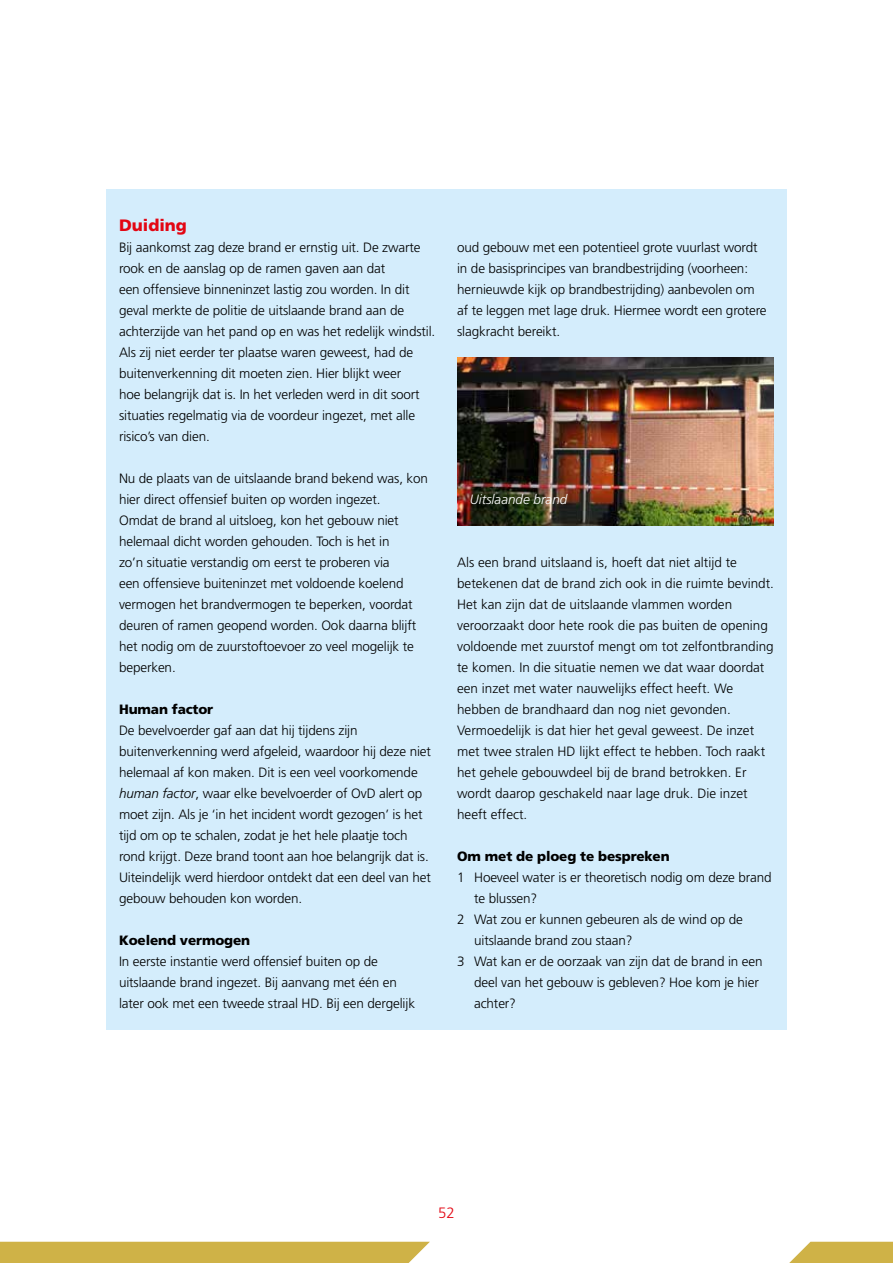
<style>
.page{position:relative;width:893px;height:1263px;background:#fff}
.page>*{position:absolute;margin:0;border:0;box-sizing:border-box;transform-origin:0 0}
.t1{font:900 16.5px "Frutiger LT Std";color:#e30613}
.t2{font:300 15px "Frutiger LT Std";color:#e30613}
.t3{font:300 13.5px/21px "Frutiger LT Std";letter-spacing:-.01em;color:#000}
.t4{font:900 13.5px "Frutiger LT Std";letter-spacing:-.01em;color:#000}
.t5{font:italic 300 13.5px "Frutiger LT Std";color:#fff}
.s1{font-style:italic}
</style>
<div class="page">
<div style="left:0;top:1242px;width:430px;height:21px;background:#cfb247"></div>
<svg style="left:789px;top:1242px;width:104px;height:21px;background:#d3b959"></svg>
<div style="left:106px;top:189px;width:681px;height:840px;background:#d4edfc"></div>
<img style="left:457px;top:357px;width:317px;height:168px">
<p class="t1" style="left:119px;top:215px;width:69px">Duiding</p>
<p class="t3" style="left:119px;top:237px;width:318px">Bij aankomst zag deze brand er ernstig uit. De zwarte rook en de aanslag op de ramen gaven aan dat<br>een offensieve binneninzet lastig zou worden. In dit geval merkte de politie de uitslaande brand aan de achterzijde van het pand op en was het redelijk windstil.<br>Als zij niet eerder ter plaatse waren geweest, had de buitenverkenning dit moeten zien. Hier blijkt weer<br>hoe belangrijk dat is. In het verleden werd in dit soort situaties regelmatig via de voordeur ingezet, met alle risico’s van dien.</p>
<p class="t3" style="left:119px;top:468px;width:310px">Nu de plaats van de uitslaande brand bekend was, kon hier direct offensief buiten op worden ingezet.<br>Omdat de brand al uitsloeg, kon het gebouw niet helemaal dicht worden gehouden. Toch is het in<br>zo’n situatie verstandig om eerst te proberen via<br>een offensieve buiteninzet met voldoende koelend vermogen het brandvermogen te beperken, voordat deuren of ramen geopend worden. Ook daarna blijft het nodig om de zuurstoftoevoer zo veel mogelijk te beperken.</p>
<p class="t4" style="left:119px;top:701px;width:96px">Human factor</p>
<p class="t3" style="left:119px;top:720px;width:313px">De bevelvoerder gaf aan dat hij tijdens zijn buitenverkenning werd afgeleid, waardoor hij deze niet helemaal af kon maken. Dit is een veel voorkomende <span class="s1">human factor</span>, waar elke bevelvoerder of OvD alert op moet zijn. Als je ‘in het incident wordt gezogen’ is het tijd om op te schalen, zodat je het hele plaatje toch rond krijgt. Deze brand toont aan hoe belangrijk dat is.<br>Uiteindelijk werd hierdoor ontdekt dat een deel van het gebouw behouden kon worden.</p>
<p class="t4" style="left:119px;top:932px;width:133px">Koelend vermogen</p>
<p class="t3" style="left:119px;top:951px;width:298px">In eerste instantie werd offensief buiten op de uitslaande brand ingezet. Bij aanvang met één en later ook met een tweede straal HD. Bij een dergelijk</p>
<p class="t3" style="left:457px;top:237px;width:311px">oud gebouw met een potentieel grote vuurlast wordt in de basisprincipes van brandbestrijding (voorheen: hernieuwde kijk op brandbestrijding) aanbevolen om af te leggen met lage druk. Hiermee wordt een grotere slagkracht bereikt.</p>
<p class="t5" style="left:470px;top:492px;width:99px">Uitslaande brand</p>
<p class="t3" style="left:457px;top:552px;width:318px">Als een brand uitslaand is, hoeft dat niet altijd te betekenen dat de brand zich ook in die ruimte bevindt.<br>Het kan zijn dat de uitslaande vlammen worden veroorzaakt door hete rook die pas buiten de opening voldoende met zuurstof mengt om tot zelfontbranding te komen. In die situatie nemen we dat waar doordat een inzet met water nauwelijks effect heeft. We hebben de brandhaard dan nog niet gevonden.<br>Vermoedelijk is dat hier het geval geweest. De inzet met twee stralen HD lijkt effect te hebben. Toch raakt het gehele gebouwdeel bij de brand betrokken. Er wordt daarop geschakeld naar lage druk. Die inzet heeft effect.</p>
<p class="t4" style="left:457px;top:848px;width:214px">Om met de ploeg te bespreken</p>
<p class="t3" style="left:457px;top:867px;width:316px">1 Hoeveel water is er theoretisch nodig om deze brand</p>
<p class="t3" style="left:474px;top:888px;width:65px">te blussen?</p>
<p class="t3" style="left:457px;top:909px;width:287px">2 Wat zou er kunnen gebeuren als de wind op de</p>
<p class="t3" style="left:474px;top:930px;width:160px">uitslaande brand zou staan?</p>
<p class="t3" style="left:457px;top:951px;width:307px">3 Wat kan er de oorzaak van zijn dat de brand in een</p>
<p class="t3" style="left:474px;top:972px;width:286px">deel van het gebouw is gebleven? Hoe kom je hier</p>
<p class="t3" style="left:474px;top:993px;width:43px">achter?</p>
<p class="t2" style="left:438px;top:1204px;width:18px">52</p>
</div>
